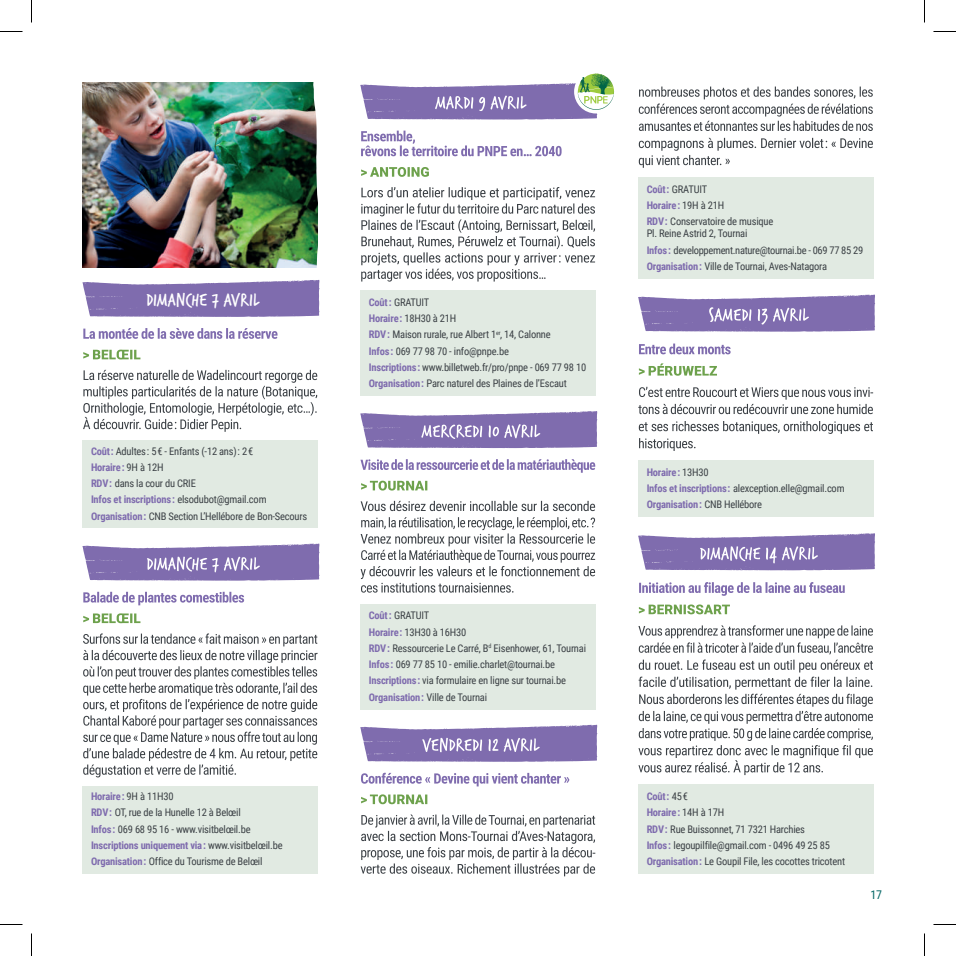
<style>
.page{position:relative;width:956px;height:956px;background:#fff}
.page>*{position:absolute;margin:0;border:0;box-sizing:border-box;transform-origin:0 0}
.t1{font:19.5px "Verveine";color:#fff}
.t2{font:12px "Roboto Condensed";color:#056766}
.t3{font:10.5px/16.2px "Roboto Condensed";letter-spacing:-.02em;color:#3b4045}
.s1{font-weight:700;color:#7f6cae}
</style>
<div class="page">
<img style="left:83px;top:82px;width:219px;height:185px">
<svg style="left:302px;top:82px;width:16px;height:186px;background:#3f6146"></svg>
<svg style="left:83px;top:633px;width:235px;height:144px"></svg>
<svg style="left:83px;top:613px;width:57px;height:10px"></svg>
<svg style="left:83px;top:592px;width:161px;height:13px"></svg>
<svg style="left:83px;top:370px;width:234px;height:62px"></svg>
<svg style="left:83px;top:350px;width:57px;height:9px"></svg>
<svg style="left:83px;top:328px;width:195px;height:11px"></svg>
<svg style="left:82px;top:280px;width:238px;height:37px;background:#8c7bb6"></svg>
<div style="left:83px;top:440px;width:235px;height:88px;background:#e1eae2"></div>
<div style="left:83px;top:786px;width:235px;height:88px;background:#e1eae2"></div>
<svg style="left:82px;top:544px;width:238px;height:37px;background:#9383bb"></svg>
<svg style="left:361px;top:814px;width:234px;height:62px"></svg>
<svg style="left:361px;top:794px;width:66px;height:10px"></svg>
<svg style="left:361px;top:773px;width:208px;height:13px"></svg>
<svg style="left:361px;top:517px;width:234px;height:76px"></svg>
<svg style="left:361px;top:501px;width:234px;height:10px"></svg>
<svg style="left:361px;top:481px;width:66px;height:10px"></svg>
<svg style="left:360px;top:459px;width:235px;height:14px"></svg>
<svg style="left:361px;top:187px;width:234px;height:95px"></svg>
<svg style="left:361px;top:167px;width:68px;height:10px"></svg>
<svg style="left:361px;top:131px;width:201px;height:25px"></svg>
<div style="left:360px;top:290px;width:236px;height:105px;background:#e1eae2"></div>
<div style="left:360px;top:604px;width:236px;height:105px;background:#e1eae2"></div>
<svg style="left:360px;top:411px;width:237px;height:37px;background:#9384bb"></svg>
<svg style="left:360px;top:725px;width:237px;height:37px;background:#9384bb"></svg>
<svg style="left:638px;top:625px;width:235px;height:150px"></svg>
<svg style="left:639px;top:604px;width:91px;height:10px"></svg>
<svg style="left:639px;top:582px;width:206px;height:14px"></svg>
<svg style="left:639px;top:421px;width:234px;height:30px"></svg>
<svg style="left:638px;top:387px;width:235px;height:27px"></svg>
<svg style="left:639px;top:363px;width:78px;height:13px"></svg>
<svg style="left:639px;top:344px;width:92px;height:10px"></svg>
<svg style="left:639px;top:138px;width:234px;height:30px"></svg>
<svg style="left:639px;top:87px;width:234px;height:44px"></svg>
<div style="left:638px;top:177px;width:235px;height:101px;background:#e1eae2"></div>
<div style="left:638px;top:460px;width:235px;height:57px;background:#e1eae2"></div>
<div style="left:638px;top:784px;width:235px;height:90px;background:#e1eae2"></div>
<svg style="left:638px;top:533px;width:237px;height:37px;background:#9484bb"></svg>
<svg style="left:638px;top:295px;width:237px;height:37px;background:#9282ba"></svg>
<svg style="left:360px;top:74px;width:254px;height:46px"></svg>
<svg style="left:0;top:31px;width:22px;height:1px"></svg>
<svg style="left:933px;top:31px;width:23px;height:1px"></svg>
<svg style="left:0;top:924px;width:22px;height:1px"></svg>
<svg style="left:933px;top:924px;width:23px;height:1px"></svg>
<svg style="left:31px;top:0;width:1px;height:22px"></svg>
<svg style="left:31px;top:933px;width:1px;height:23px"></svg>
<svg style="left:924px;top:0;width:1px;height:22px"></svg>
<svg style="left:924px;top:933px;width:1px;height:23px"></svg>
<h1 class="t1" style="left:146px;top:286px;width:115px">DIMANCHE 7 AVRIL</h1>
<p class="t3" style="left:91px;top:442px;width:218px"><span class="s1">Coût :</span> Adultes : 5 € - Enfants (-12 ans) : 2 €<br><span class="s1">Horaire :</span> 9H à 12H<br><span class="s1">RDV :</span> dans la cour du CRIE<br><span class="s1">Infos et inscriptions :</span> elsodubot@gmail.com <span class="s1">Organisation :</span> CNB Section L’Hellébore de Bon-Secours</p>
<p class="t3" style="left:91px;top:788px;width:193px"><span class="s1">Horaire :</span> 9H à 11H30<br><span class="s1">RDV :</span> OT, rue de la Hunelle 12 à Belœil<br><span class="s1">Infos :</span> 069 68 95 16 - www.visitbelœil.be <span class="s1">Inscriptions uniquement via :</span> www.visitbelœil.be <span class="s1">Organisation :</span> Office du Tourisme de Belœil</p>
<p class="t3" style="left:369px;top:294px;width:219px"><span class="s1">Coût :</span> GRATUIT<br><span class="s1">Horaire :</span> 18H30 à 21H<br><span class="s1">RDV :</span> Maison rurale, rue Albert 1<sup>er</sup>, 14, Calonne<br><span class="s1">Infos :</span> 069 77 98 70 - info@pnpe.be<br><span class="s1">Inscriptions :</span> www.billetweb.fr/pro/pnpe - 069 77 98 10<br><span class="s1">Organisation :</span> Parc naturel des Plaines de l’Escaut</p>
<p class="t3" style="left:369px;top:607px;width:219px"><span class="s1">Coût :</span> GRATUIT<br><span class="s1">Horaire :</span> 13H30 à 16H30<br><span class="s1">RDV :</span> Ressourcerie Le Carré, B<sup>d</sup> Eisenhower, 61, Tournai <span class="s1">Infos :</span> 069 77 85 10 - emilie.charlet@tournai.be <span class="s1">Inscriptions :</span> via formulaire en ligne sur tournai.be <span class="s1">Organisation :</span> Ville de Tournai</p>
<p class="t3" style="left:647px;top:181px;width:128px"><span class="s1">Coût :</span> GRATUIT<br><span class="s1">Horaire :</span> 19H à 21H<br><span class="s1">RDV :</span> Conservatoire de musique</p>
<p class="t3" style="left:647px;top:225px;width:218px">Pl. Reine Astrid 2, Tournai<br><span class="s1">Infos :</span> developpement.nature@tournai.be - 069 77 85 29<br><span class="s1">Organisation :</span> Ville de Tournai, Aves-Natagora</p>
<p class="t3" style="left:647px;top:464px;width:199px"><span class="s1">Horaire :</span> 13H30<br><span class="s1">Infos et inscriptions :</span> alexception.elle@gmail.com<br><span class="s1">Organisation :</span> CNB Hellébore</p>
<p class="t3" style="left:647px;top:788px;width:200px"><span class="s1">Coût :</span> 45 €<br><span class="s1">Horaire :</span> 14H à 17H<br><span class="s1">RDV :</span> Rue Buissonnet, 71 7321 Harchies<br><span class="s1">Infos :</span> legoupilfile@gmail.com - 0496 49 25 85<br><span class="s1">Organisation :</span> Le Goupil File, les cocottes tricotent</p>
<p class="t2" style="left:870px;top:886px;width:13px">17</p>
</div>
